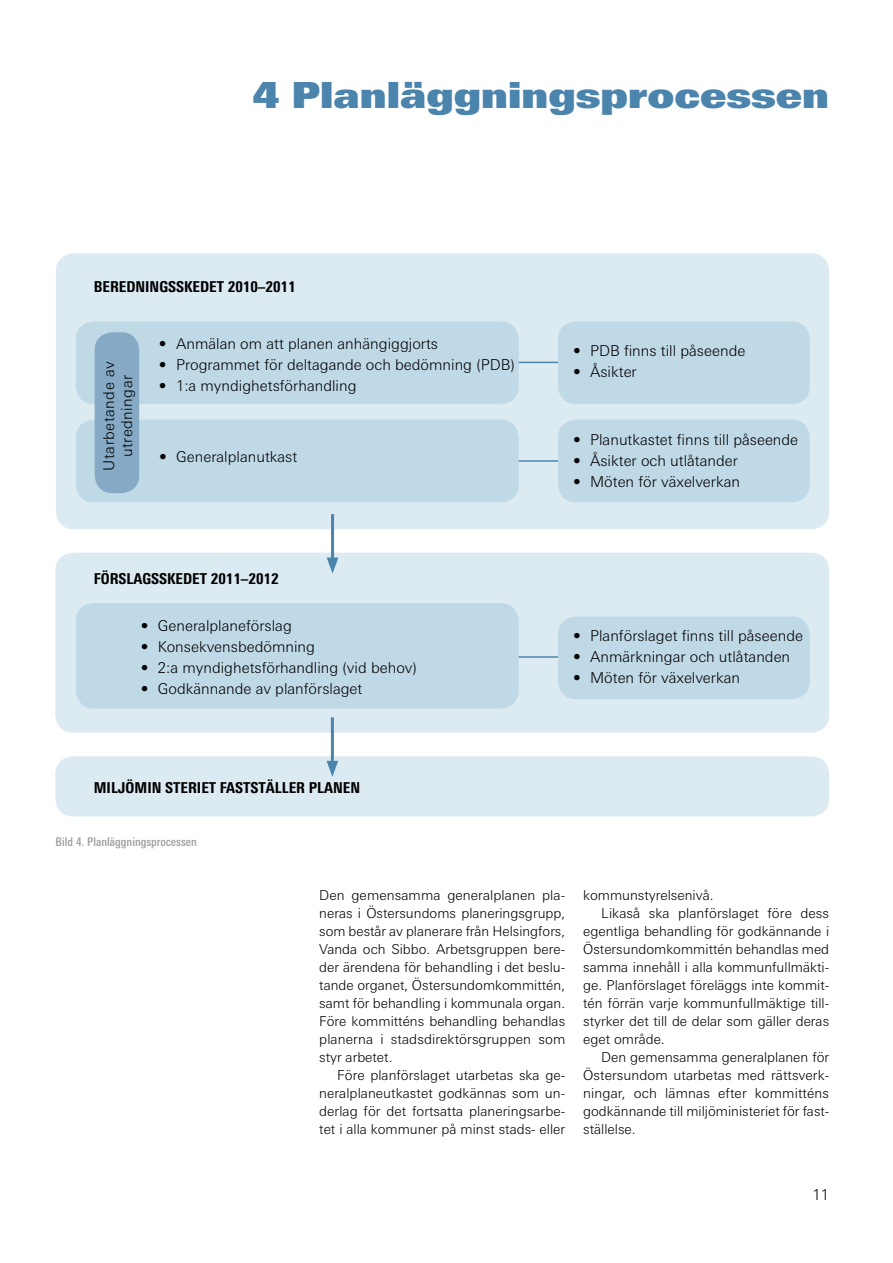
<style>
.page{position:relative;width:893px;height:1263px;background:#fff}
.page>*{position:absolute;margin:0;border:0;box-sizing:border-box;transform-origin:0 0}
.t1{font:36px "LT Univers Basic X Black";color:#4b84ad}
.t2{font:300 15px "LT Univers Basic";color:#000}
.t3{font:800 condensed 15px "LT Univers";color:#000}
.t4{font:300 15px/18px "LT Univers Basic";letter-spacing:.03em;color:#000;text-align:center}
.t5{font:300 13.65px/18px "LT Univers Basic";color:#000;text-align:justify}
.t6{font:500 condensed 12px "LT Univers";color:#9c9d9f}
</style>
<div class="page">
<div style="left:56px;top:253px;width:773px;height:276px;background:#dceaf2;border-radius:18px"></div>
<div style="left:55px;top:553px;width:774px;height:180px;background:#dceaf2;border-radius:18px"></div>
<div style="left:55px;top:756px;width:774px;height:60px;background:#dceaf2;border-radius:18px"></div>
<div style="left:76px;top:321px;width:443px;height:83px;background:#c0d9e7;border-radius:18px"></div>
<div style="left:76px;top:420px;width:443px;height:82px;background:#c0d9e7;border-radius:18px"></div>
<div style="left:76px;top:603px;width:443px;height:105px;background:#c0d9e7;border-radius:18px"></div>
<div style="left:558px;top:321px;width:252px;height:83px;background:#c0d9e7;border-radius:18px"></div>
<div style="left:558px;top:420px;width:252px;height:82px;background:#c0d9e7;border-radius:18px"></div>
<div style="left:558px;top:616px;width:252px;height:83px;background:#c0d9e7;border-radius:18px"></div>
<hr style="left:331px;top:514px;width:3px;height:49px;background:#4b84ad">
<svg style="left:327px;top:558px;width:11px;height:16px"></svg>
<hr style="left:331px;top:717px;width:3px;height:49px;background:#4b84ad">
<svg style="left:327px;top:761px;width:11px;height:16px"></svg>
<hr style="left:519px;top:362px;width:39px;height:1px;background:#4b84ad">
<hr style="left:519px;top:460px;width:39px;height:2px;background:#4b84ad">
<div style="left:95px;top:332px;width:44px;height:161px;background:#86aac6;border-radius:18px"></div>
<hr style="left:519px;top:656px;width:39px;height:2px;background:#4b84ad">
<h1 class="t1" style="left:252px;top:71px;width:578px">4 Planläggningsprocessen</h1>
<p class="t3" style="left:94px;top:277px;width:203px">BEREDNINGSSKEDET 2010–2011</p>
<p class="t4" style="left:100px;top:471px;width:110px;rotate:-90deg">Utarbetande av utredningar</p>
<p class="t2" style="left:159px;top:335px;width:281px">• Anmälan om att planen anhängiggjorts</p>
<p class="t2" style="left:159px;top:356px;width:357px">• Programmet för deltagande och bedömning (PDB)</p>
<p class="t2" style="left:159px;top:377px;width:199px">• 1:a myndighetsförhandling</p>
<p class="t2" style="left:159px;top:448px;width:140px">• Generalplanutkast</p>
<p class="t2" style="left:573px;top:342px;width:174px">• PDB finns till påseende</p>
<p class="t2" style="left:573px;top:363px;width:65px">• Åsikter</p>
<p class="t2" style="left:573px;top:431px;width:227px">• Planutkastet finns till påseende</p>
<p class="t2" style="left:573px;top:452px;width:166px">• Åsikter och utlåtander</p>
<p class="t2" style="left:573px;top:473px;width:169px">• Möten för växelverkan</p>
<p class="t3" style="left:94px;top:570px;width:186px">FÖRSLAGSSKEDET 2011–2012</p>
<p class="t2" style="left:141px;top:616px;width:153px">• Generalplaneförslag</p>
<p class="t2" style="left:141px;top:637px;width:176px">• Konsekvensbedömning</p>
<p class="t2" style="left:141px;top:658px;width:277px">• 2:a myndighetsförhandling (vid behov)</p>
<p class="t2" style="left:141px;top:679px;width:223px">• Godkännande av planförslaget</p>
<p class="t2" style="left:573px;top:626px;width:231px">• Planförslaget finns till påseende</p>
<p class="t2" style="left:573px;top:647px;width:219px">• Anmärkningar och utlåtanden</p>
<p class="t2" style="left:573px;top:668px;width:169px">• Möten för växelverkan</p>
<p class="t3" style="left:94px;top:778px;width:268px">MILJÖMIN STERIET FASTSTÄLLER PLANEN</p>
<p class="t6" style="left:56px;top:834px;width:143px">Bild 4. Planläggningsprocessen</p>
<p class="t5" style="left:319px;top:886px;width:248px">Den gemensamma generalplanen pla&shy;neras i Östersundoms planeringsgrupp, som består av planerare från Helsingfors, Vanda och Sibbo. Arbetsgruppen bere&shy;der ärendena för behandling i det beslu&shy;tande organet, Östersundomkommittén, samt för behandling i kommunala organ.<br>Före kommitténs behandling behandlas planerna i stadsdirektörsgruppen som styr arbetet.</p>
<p class="t5" style="left:319px;top:1066px;width:248px;text-indent:18px">Före planförslaget utarbetas ska ge&shy;neralplaneutkastet godkännas som un&shy;derlag för det fortsatta planeringsarbe&shy;tet i alla kommuner på minst stads- eller</p>
<p class="t5" style="left:583px;top:886px;width:132px">kommunstyrelsenivå.</p>
<p class="t5" style="left:601px;top:904px;width:229px">Likaså ska planförslaget före dess</p>
<p class="t5" style="left:583px;top:922px;width:247px">egentliga behandling för godkännande i</p>
<p class="t5" style="left:583px;top:940px;width:247px">Östersundomkommittén behandlas med</p>
<p class="t5" style="left:583px;top:958px;width:247px">samma innehåll i alla kommunfullmäkti-</p>
<p class="t5" style="left:583px;top:976px;width:247px">ge. Planförslaget föreläggs inte kommit-</p>
<p class="t5" style="left:583px;top:994px;width:247px">tén förrän varje kommunfullmäktige till-</p>
<p class="t5" style="left:583px;top:1012px;width:247px">styrker det till de delar som gäller deras</p>
<p class="t5" style="left:583px;top:1030px;width:83px">eget område.</p>
<p class="t5" style="left:601px;top:1048px;width:229px">Den gemensamma generalplanen för</p>
<p class="t5" style="left:583px;top:1066px;width:248px">Östersundom utarbetas med rättsverk-</p>
<p class="t5" style="left:583px;top:1084px;width:247px">ningar, och lämnas efter kommitténs</p>
<p class="t5" style="left:583px;top:1102px;width:247px">godkännande till miljöministeriet för fast-</p>
<p class="t5" style="left:583px;top:1120px;width:54px">ställelse.</p>
<p class="t2" style="left:812px;top:1186px;width:18px">11</p>
</div>
